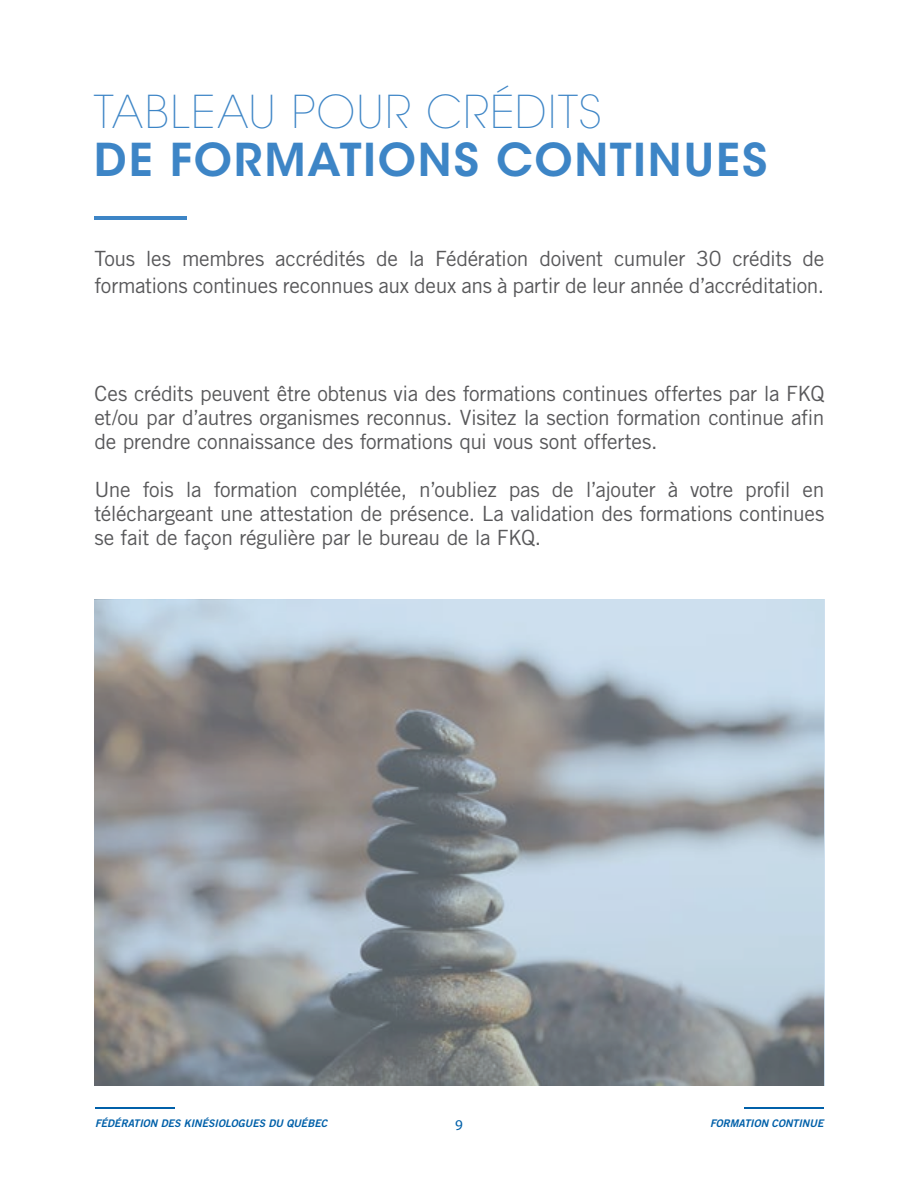
<style>
.page{position:relative;width:918px;height:1188px;background:#fff}
.page>*{position:absolute;margin:0;border:0;box-sizing:border-box;transform-origin:0 0}
.t1{font:600 45px "ITC Avant Garde Std";letter-spacing:.04em;color:#3d85c6}
.t2{font:200 45px "ITC Avant Garde Std";letter-spacing:.035em;color:#3d85c6}
.t3{font:21px/24px "Trade Gothic LT Std";letter-spacing:-.02em;color:#58585a;text-align:justify}
.t4{font:15px "Myriad Pro";color:#0060a9}
.t5{font:10.5px "Trade Gothic LT Std Bd 2 Obl";color:#0060a9}
</style>
<div class="page">
<hr style="left:95px;top:1107px;width:79px;height:2px;background:#0060a9">
<hr style="left:744px;top:1107px;width:80px;height:2px;background:#0060a9">
<hr style="left:94px;top:217px;width:93px;height:3px;background:#3d85c6">
<svg style="left:94px;top:600px;width:730px;height:486px;background:#9ba3a9"></svg>
<h1 class="t2" style="left:94px;top:85px;width:510px">TABLEAU POUR CRÉDITS</h1>
<h1 class="t1" style="left:94px;top:131px;width:675px">DE FORMATIONS CONTINUES</h1>
<p class="t3" style="left:94px;top:244px;width:731px;line-height:27px">Tous les membres accrédités de la Fédération doivent cumuler 30 crédits de formations continues reconnues aux deux ans à partir de leur année d’accréditation.</p>
<p class="t3" style="left:94px;top:381px;width:731px">Ces crédits peuvent être obtenus via des formations continues offertes par la FKQ et/ou par d’autres organismes reconnus. Visitez la section formation continue afin de prendre connaissance des formations qui vous sont offertes.</p>
<p class="t3" style="left:94px;top:477px;width:731px">Une fois la formation complétée, n’oubliez pas de l’ajouter à votre profil en téléchargeant une attestation de présence. La validation des formations continues se fait de façon régulière par le bureau de la FKQ.</p>
<p class="t5" style="left:95px;top:1116px;width:234px">FÉDÉRATION DES KINÉSIOLOGUES DU QUÉBEC</p>
<p class="t4" style="left:455px;top:1116px;width:9px">9</p>
<p class="t5" style="left:710px;top:1116px;width:115px">FORMATION CONTINUE</p>
</div>
